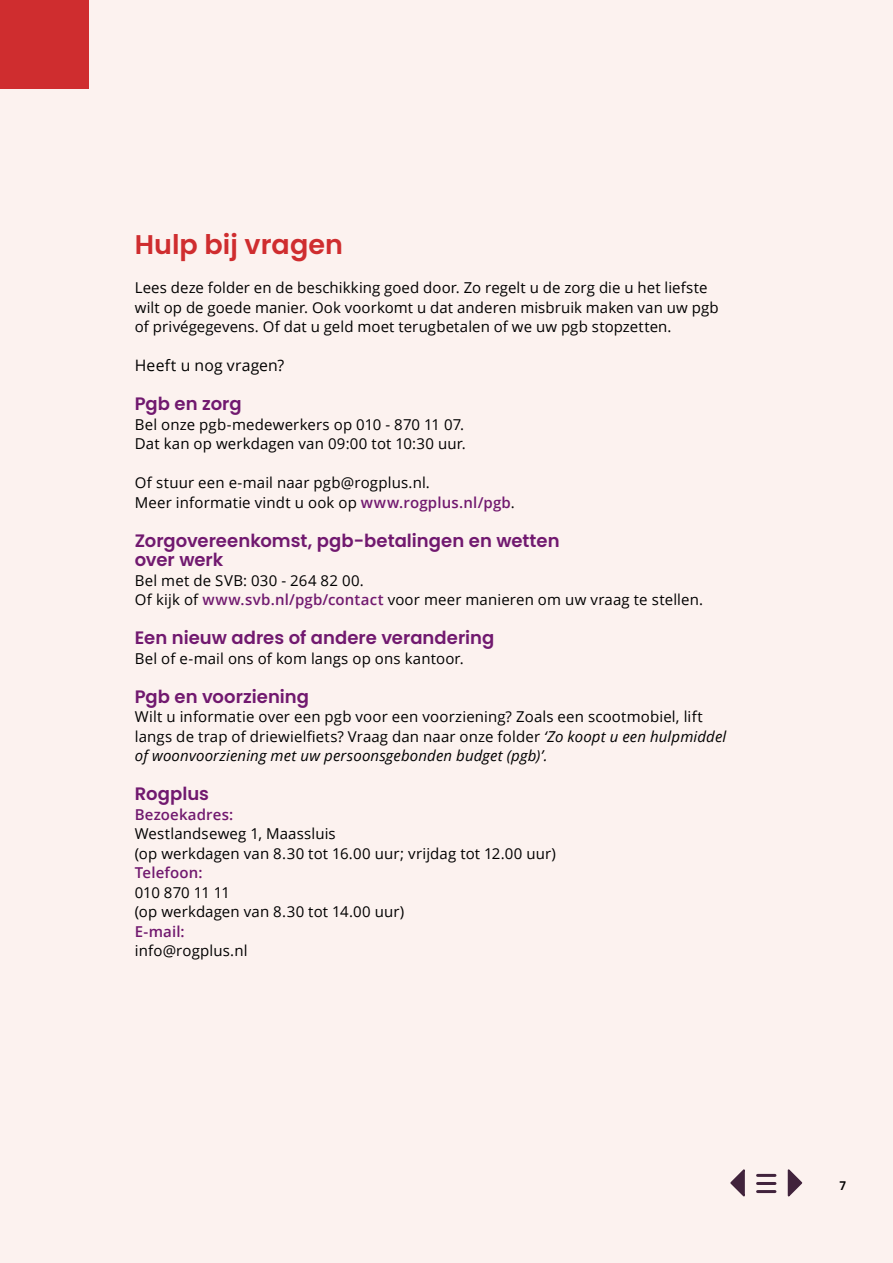
<style>
.page{position:relative;width:893px;height:1263px;background:#fcf2ef}
.page>*{position:absolute;margin:0;border:0;box-sizing:border-box;transform-origin:0 0}
.Hoofdstuk{font:600 27px "Poppins";color:#cf2d2f}
.Tussenkop{font:600 18px/19.5px "Poppins";color:#71196f}
.Platte_tekst{font:15.75px "Open Sans";letter-spacing:.01em;color:#000}
.Platte_tekst-2{font:15px/19.5px "Open Sans";letter-spacing:.01em;color:#000}
.t1{font:600 12px "Poppins";color:#000}
.s1{font-weight:600;color:#71196f}
.s2{font-style:italic}
</style>
<div class="page">
<div style="left:0;top:0;width:88px;height:88px;background:#cf2d2f"></div>
<hr style="left:758px;top:1174px;width:17px;height:3px;background:#41233c">
<hr style="left:758px;top:1182px;width:17px;height:3px;background:#41233c">
<hr style="left:758px;top:1190px;width:17px;height:3px;background:#41233c">
<svg style="left:787px;top:1169px;width:16px;height:28px"></svg>
<svg style="left:730px;top:1169px;width:15px;height:28px"></svg>
<p class="Hoofdstuk" style="left:135px;top:229px;width:210px">Hulp bij vragen</p>
<p class="Platte_tekst-2" style="left:135px;top:278px;width:585px">Lees deze folder en de beschikking goed door. Zo regelt u de zorg die u het liefste wilt op de goede manier. Ook voorkomt u dat anderen misbruik maken van uw pgb of privégegevens. Of dat u geld moet terugbetalen of we uw pgb stopzetten.</p>
<p class="Platte_tekst" style="left:135px;top:355px;width:151px">Heeft u nog vragen?</p>
<p class="Tussenkop" style="left:135px;top:394px;width:108px">Pgb en zorg</p>
<p class="Platte_tekst-2" style="left:135px;top:414px;width:333px">Bel onze pgb-medewerkers op 010 - 870 11 07.<br>Dat kan op werkdagen van 09:00 tot 10:30 uur.</p>
<p class="Platte_tekst-2" style="left:135px;top:473px;width:382px">Of stuur een e-mail naar pgb@rogplus.nl.<br>Meer informatie vindt u ook op <span class="s1">www.rogplus.nl/pgb</span>.</p>
<p class="Tussenkop" style="left:135px;top:531px;width:426px">Zorgovereenkomst, pgb-betalingen en wetten over werk</p>
<p class="Platte_tekst-2" style="left:135px;top:570px;width:231px">Bel met de SVB: 030 - 264 82 00.</p>
<p class="Platte_tekst-2" style="left:135px;top:590px;width:570px">Of kijk of <span class="s1">www.svb.nl/pgb/contact</span> voor meer manieren om uw vraag te stellen.</p>
<p class="Tussenkop" style="left:135px;top:628px;width:361px">Een nieuw adres of andere verandering</p>
<p class="Platte_tekst-2" style="left:135px;top:648px;width:330px">Bel of e-mail ons of kom langs op ons kantoor.</p>
<p class="Tussenkop" style="left:135px;top:687px;width:176px">Pgb en voorziening</p>
<p class="Platte_tekst-2" style="left:135px;top:707px;width:593px">Wilt u informatie over een pgb voor een voorziening? Zoals een scootmobiel, lift langs de trap of driewielfiets? Vraag dan naar onze folder <span class="s2">‘Zo koopt u een hulpmiddel of woonvoorziening met uw persoonsgebonden budget (pgb)’.</span></p>
<p class="Tussenkop" style="left:135px;top:784px;width:76px">Rogplus</p>
<p class="Platte_tekst-2" style="left:135px;top:804px;width:422px"><span class="s1">Bezoekadres:<br></span>Westlandseweg 1, Maassluis<br>(op werkdagen van 8.30 tot 16.00 uur; vrijdag tot 12.00 uur)</p>
<p class="Platte_tekst-2" style="left:135px;top:863px;width:271px"><span class="s1">Telefoon:<br></span>010 870 11 11<br>(op werkdagen van 8.30 tot 14.00 uur)</p>
<p class="Platte_tekst-2" style="left:135px;top:921px;width:114px"><span class="s1">E-mail: </span>info@rogplus.nl</p>
<p class="t1" style="left:839px;top:1179px;width:8px">7</p>
</div>
